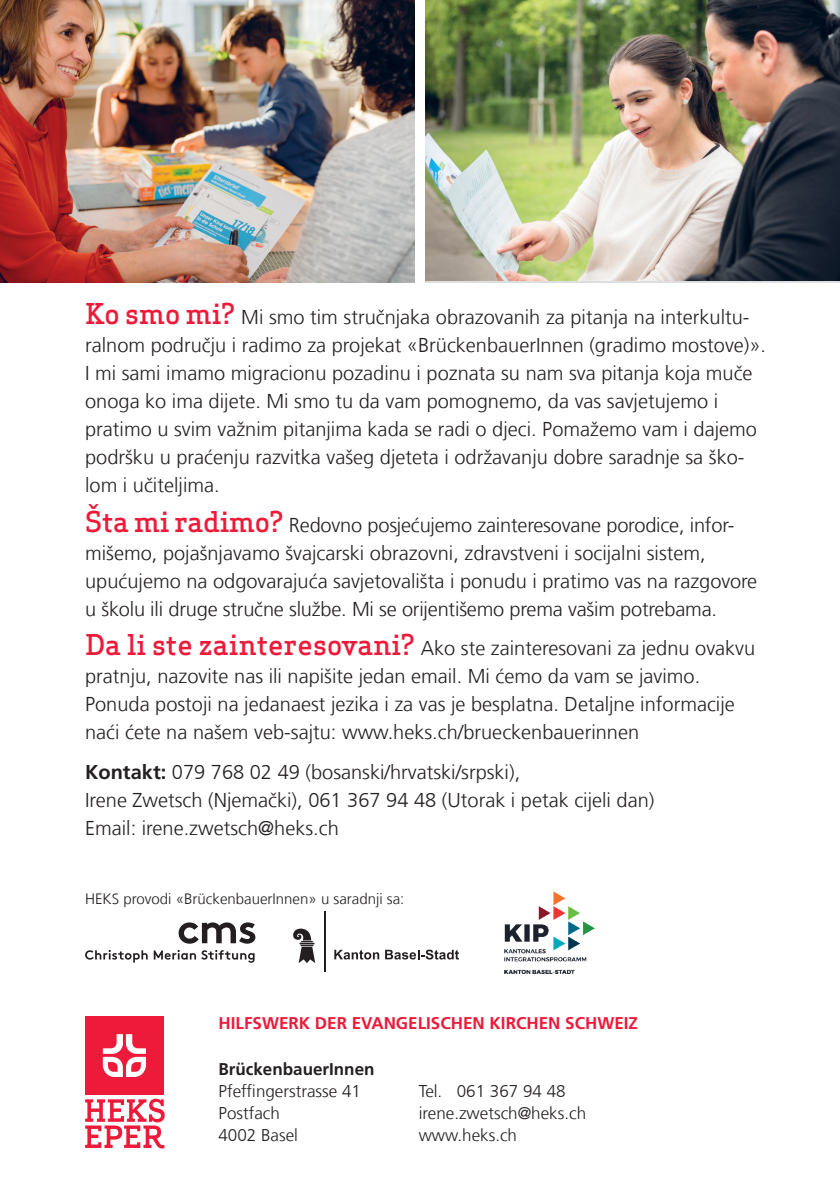
<style>
.page{position:relative;width:840px;height:1191px;background:#fff}
.page>*{position:absolute;margin:0;border:0;box-sizing:border-box;transform-origin:0 0}
.t1{font:300 20px/28px "Frutiger LT Com";color:#231f20}
.t2{font:300 17px "Frutiger LT Com";color:#231f20}
.t3{font:700 17px "Frutiger LT Com";color:#ed1a3a}
.t4{font:700 17px "Frutiger LT Com";color:#231f20}
.t5{font:300 15px "Frutiger LT Com";color:#231f20}
.s1{font-family:"Apex Serif";font-weight:500;font-size:28px;color:#ed1a3a}
.s2{font-weight:700}
</style>
<div class="page">
<div style="left:85px;top:1016px;width:79px;height:78px;background:#ed1a3a"></div>
<svg style="left:103px;top:1034px;width:43px;height:43px"></svg>
<svg style="left:85px;top:1098px;width:80px;height:50px"></svg>
<img style="left:0;top:0;width:414px;height:283px">
<img style="left:425px;top:0;width:414px;height:280px">
<svg style="left:85px;top:950px;width:169px;height:12px"></svg>
<svg style="left:178px;top:922px;width:77px;height:21px"></svg>
<img style="left:504px;top:891px;width:90px;height:82px">
<svg style="left:334px;top:949px;width:45px;height:10px"></svg>
<svg style="left:385px;top:949px;width:73px;height:10px"></svg>
<svg style="left:293px;top:928px;width:22px;height:35px"></svg>
<hr style="left:324px;top:911px;width:1px;height:60px;background:#231f20">
<p class="t1" style="left:85px;top:304px;width:682px"><span class="s1">Ko smo mi?</span> Mi smo tim stručnjaka obrazovanih za pitanja na interkultu&shy;ralnom području i radimo za projekat «BrückenbauerInnen (gradimo mostove)».<br>I mi sami imamo migracionu pozadinu i poznata su nam sva pitanja koja muče onoga ko ima dijete. Mi smo tu da vam pomognemo, da vas savjetujemo i pratimo u svim važnim pitanjima kada se radi o djeci. Pomažemo vam i dajemo podršku u praćenju razvitka vašeg djeteta i održavanju dobre saradnje sa ško&shy;lom i učiteljima.</p>
<p class="t1" style="left:85px;top:511px;width:673px"><span class="s1">Šta mi radimo?</span> Redovno posjećujemo zainteresovane porodice, infor&shy;mišemo, pojašnjavamo švajcarski obrazovni, zdravstveni i socijalni sistem, upućujemo na odgovarajuća savjetovališta i ponudu i pratimo vas na razgovore u školu ili druge stručne službe. Mi se orijentišemo prema vašim potrebama.</p>
<p class="t1" style="left:85px;top:634px;width:671px"><span class="s1">Da li ste zainteresovani?</span> Ako ste zainteresovani za jednu ovakvu pratnju, nazovite nas ili napišite jedan email. Mi ćemo da vam se javimo.<br>Ponuda postoji na jedanaest jezika i za vas je besplatna. Detaljne informacije naći ćete na našem veb-sajtu: www.heks.ch/brueckenbauerinnen</p>
<p class="t1" style="left:85px;top:758px;width:570px"><span class="s2">Kontakt:</span> 079 768 02 49 (bosanski/hrvatski/srpski),<br>Irene Zwetsch (Njemački), 061 367 94 48 (Utorak i petak cijeli dan)<br>Email: irene.zwetsch@heks.ch</p>
<p class="t5" style="left:85px;top:890px;width:320px">HEKS provodi «BrückenbauerInnen» u saradnji sa:</p>
<p class="t3" style="left:218px;top:1013px;width:421px">HILFSWERK DER EVANGELISCHEN KIRCHEN SCHWEIZ</p>
<p class="t4" style="left:218px;top:1059px;width:157px">BrückenbauerInnen</p>
<p class="t2" style="left:218px;top:1081px;width:144px">Pfeffingerstrasse 41</p>
<p class="t2" style="left:418px;top:1081px;width:148px">Tel. 061 367 94 48</p>
<p class="t2" style="left:218px;top:1103px;width:63px">Postfach</p>
<p class="t2" style="left:418px;top:1103px;width:169px">irene.zwetsch@heks.ch</p>
<p class="t2" style="left:218px;top:1125px;width:81px">4002 Basel</p>
<p class="t2" style="left:418px;top:1125px;width:100px">www.heks.ch</p>
</div>
